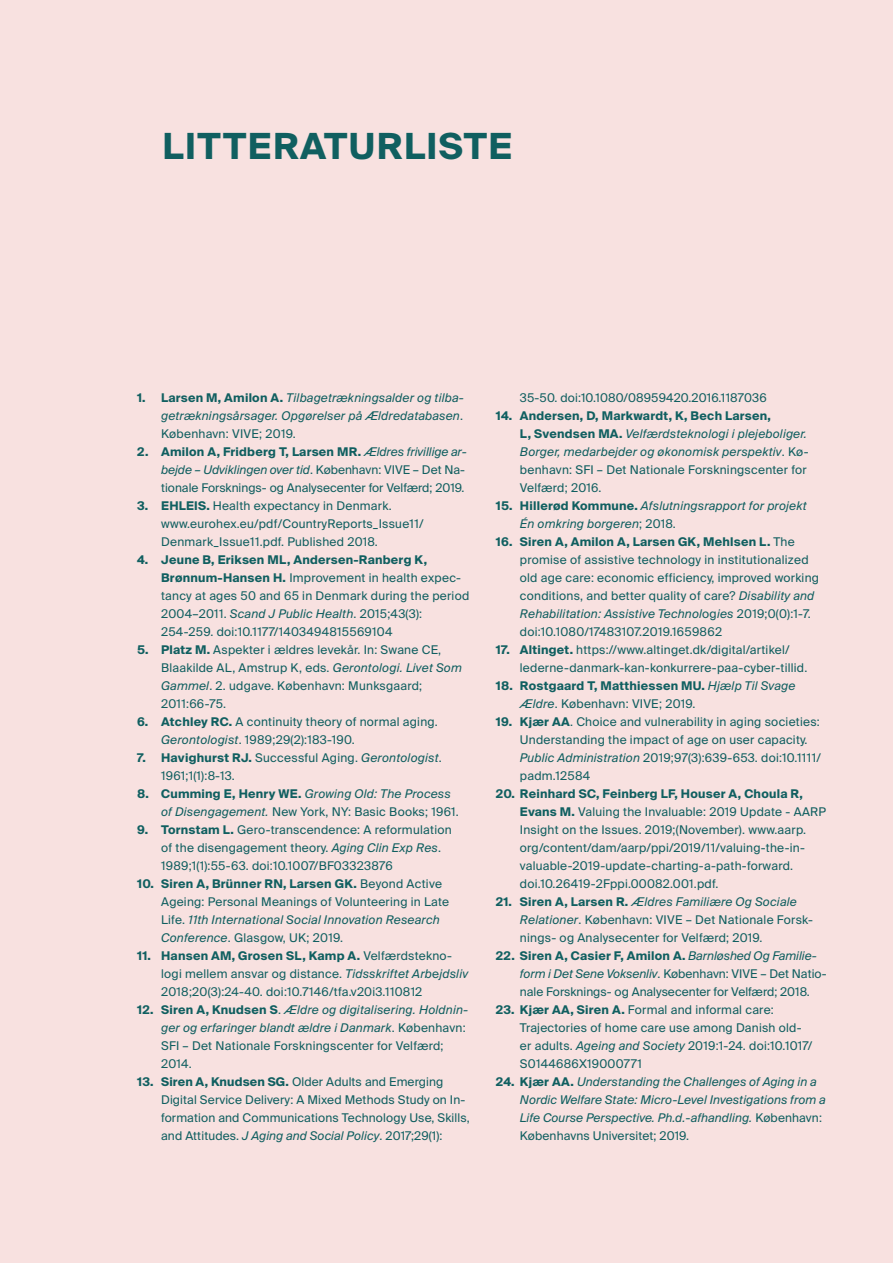
<style>
.page{position:relative;width:893px;height:1263px;background:#f8e1e0}
.page>*{position:absolute;margin:0;border:0;box-sizing:border-box;transform-origin:0 0}
.t1{font:700 36px "Suisse Intl";letter-spacing:.04em;color:#105f60}
.t2{font:12px/18px "Suisse Intl";letter-spacing:.02em;color:#105f60}
.t3{font:italic 12px/18px "Suisse Intl";letter-spacing:.02em;color:#105f60}
.t4{font:12px/18px "Suisse Intl";color:#105f60}
.t5{font:700 12px/18px "Suisse Intl";letter-spacing:.02em;color:#105f60}
.s1{font-weight:700;font-style:normal}
.s2{font-style:normal}
.s3{font-weight:700}
.s4{font-style:italic}
.s5{font-weight:400;font-style:italic}
.s6{font-weight:400}
</style>
<div class="page">
<h1 class="t1" style="left:163px;top:125px;width:351px">LITTERATURLISTE</h1>
<p class="t3" style="left:161px;top:388px;width:304px;text-align:justify;text-indent:-24px"><span class="s1">1. Larsen M, Amilon A.</span> Tilbagetrækningsalder og tilba&shy;getrækningsårsager. Opgørelser på Ældredatabasen<span class="s2">.<br>København: VIVE; 2019.</span></p>
<p class="t4" style="left:161px;top:442px;width:307px;text-indent:-24px"><span class="s3">2. Amilon A, Fridberg T, Larsen MR.</span> <span class="s4">Ældres frivillige ar&shy;bejde – Udviklingen over tid</span>. København: VIVE – Det Na&shy;tionale Forsknings- og Analysecenter for Velfærd; 2019.</p>
<p class="t2" style="left:161px;top:496px;width:264px;text-indent:-24px"><span class="s3">3. EHLEIS.</span> Health expectancy in Denmark. www.eurohex.eu/pdf/CountryReports_Issue11/<br>Denmark_Issue11.pdf. Published 2018.</p>
<p class="t2" style="left:161px;top:550px;width:310px;text-indent:-24px"><span class="s3">4. Jeune B, Eriksen ML, Andersen-Ranberg K, Brønnum-Hansen H.</span> Improvement in health expec&shy;tancy at ages 50 and 65 in Denmark during the period 2004–2011. <span class="s4">Scand J Public Health</span>. 2015;43(3):<br>254-259. doi:10.1177/1403494815569104</p>
<p class="t2" style="left:161px;top:640px;width:302px;text-indent:-24px"><span class="s3">5. Platz M.</span> Aspekter i ældres levekår. In: Swane CE, Blaakilde AL, Amstrup K, eds. <span class="s4">Gerontologi. Livet Som Gammel</span>. 2. udgave. København: Munksgaard; 2011:66-75.</p>
<p class="t2" style="left:161px;top:712px;width:278px;text-indent:-24px"><span class="s3">6. Atchley RC.</span> A continuity theory of normal aging.<br><span class="s4">Gerontologist</span>. 1989;29(2):183-190.</p>
<p class="t2" style="left:161px;top:748px;width:282px;text-indent:-24px"><span class="s3">7. Havighurst RJ.</span> Successful Aging. <span class="s4">Gerontologist</span>.<br>1961;1(1):8-13.</p>
<p class="t3" style="left:161px;top:784px;width:299px;text-indent:-24px"><span class="s1">8. Cumming E, Henry WE.</span> Growing Old: The Process of Disengagement. <span class="s2">New York, NY: Basic Books; 1961.</span></p>
<p class="t2" style="left:161px;top:820px;width:292px;text-indent:-24px"><span class="s3">9. Tornstam L.</span> Gero-transcendence: A reformulation of the disengagement theory. <span class="s4">Aging Clin Exp Res</span>.<br>1989;1(1):55-63. doi:10.1007/BF03323876</p>
<p class="t2" style="left:161px;top:874px;width:290px;text-indent:-24px"><span class="s3">10. Siren A, Brünner RN, Larsen GK.</span> Beyond Active Ageing: Personal Meanings of Volunteering in Late Life. <span class="s4">11th International Social Innovation Research Conference</span>. Glasgow, UK; 2019.</p>
<p class="t2" style="left:161px;top:946px;width:308px;text-indent:-24px"><span class="s3">11. Hansen AM, Grosen SL, Kamp A.</span> Velfærdstekno&shy;logi mellem ansvar og distance. <span class="s4">Tidsskriftet Arb</span>e<span class="s4">jdsliv<br></span>2018;20(3):24-40. doi:10.7146/tfa.v20i3.110812</p>
<p class="t3" style="left:161px;top:1000px;width:309px;text-indent:-24px"><span class="s1">12. Siren A, Knudsen S</span><span class="s2">.</span> Ældre og digitalisering. Holdnin&shy;ger og erfaringer blandt ældre i Danmark<span class="s2">. København:<br>SFI – Det Nationale Forskningscenter for Velfærd; 2014.</span></p>
<p class="t2" style="left:161px;top:1072px;width:310px;text-indent:-24px"><span class="s3">13. Siren A, Knudsen SG.</span> Older Adults and Emerging Digital Service Delivery: A Mixed Methods Study on In&shy;formation and Communications Technology Use, Skills, and Attitudes. <span class="s4">J Aging and Social Policy</span>. 2017;29(1):</p>
<p class="t2" style="left:520px;top:388px;width:248px">35-50. doi:10.1080/08959420.2016.1187036</p>
<p class="t3" style="left:520px;top:406px;width:290px;text-indent:-24px"><span class="s1">14. Andersen, D, Markwardt, K, Bech Larsen,<br>L, Svendsen MA.</span> Velfærdsteknologi i plejeboliger.<br>Borger, medarbejder og økonomisk perspektiv<span class="s2">. Kø&shy;benhavn: SFI – Det Nationale Forskningscenter for Velfærd; 2016.</span></p>
<p class="t3" style="left:520px;top:496px;width:288px;text-indent:-24px"><span class="s1">15. Hillerød Kommune.</span> Afslutningsrapport for projekt<br>Én omkring borgeren<span class="s2">; 2018.</span></p>
<p class="t2" style="left:520px;top:532px;width:301px;text-indent:-24px"><span class="s3">16. Siren A, Amilon A, Larsen GK, Mehlsen L.</span> The promise of assistive technology in institutionalized old age care: economic efficiency, improved working conditions, and better quality of care? <span class="s4">Disability and Rehabilitation: Assistive Technol</span>og<span class="s4">ies</span> 2019;0(0):1-7. doi:10.1080/17483107.2019.1659862</p>
<p class="t2" style="left:520px;top:640px;width:289px;text-indent:-24px"><span class="s3">17. Altinget.</span> https://www.altinget.dk/digital/artikel/ lederne-danmark-kan-konkurrere-paa-cyber-tillid.</p>
<p class="t5" style="left:520px;top:676px;width:277px;text-indent:-24px">18. Rostgaard T, Matthiessen MU. <span class="s5">Hjælp Til Svage<br>Ældre</span><span class="s6">. København: VIVE; 2019.</span></p>
<p class="t2" style="left:520px;top:712px;width:302px;text-indent:-24px"><span class="s3">19. Kjær AA</span>. Choice and vulnerability in aging societies:<br>Understanding the impact of age on user capacity.<br><span class="s4">Public Administration</span> 2019;97(3):639-653. doi:10.1111/ padm.12584</p>
<p class="t2" style="left:520px;top:784px;width:308px;text-indent:-24px"><span class="s3">20. Reinhard SC, Feinberg LF, Houser A, Choula R, Evans M.</span> Valuing the Invaluable: 2019 Update - AARP Insight on the Issues. 2019;(November). www.aarp. org/content/dam/aarp/ppi/2019/11/valuing-the-in&shy;valuable-2019-update-charting-a-path-forward. doi.10.26419-2Fppi.00082.001.pdf.</p>
<p class="t2" style="left:520px;top:892px;width:295px;text-indent:-24px"><span class="s3">21. Siren A, Larsen R.</span> <span class="s4">Ældres Familiære Og Sociale<br>Relationer</span>. København: VIVE – Det Nationale Forsk&shy;nings- og Analysecenter for Velfærd; 2019.</p>
<p class="t4" style="left:520px;top:946px;width:308px;text-indent:-24px"><span class="s3">22. Siren A, Casier F, Amilon A.</span> <span class="s4">Barnløshed Og Familie&shy;form i Det Sene Voksenliv</span>. København: VIVE – Det Natio&shy;nale Forsknings- og Analysecenter for Velfærd; 2018.</p>
<p class="t2" style="left:520px;top:1000px;width:294px;text-indent:-24px"><span class="s3">23. Kjær AA, Siren A.</span> Formal and informal care:<br>Trajectories of home care use among Danish old&shy;er adults. <span class="s4">Ageing and Society</span> 2019:1-24. doi:10.1017/ S0144686X19000771</p>
<p class="t3" style="left:520px;top:1072px;width:307px;text-indent:-24px"><span class="s1">24. Kjær AA.</span> Understanding the Challenges of Aging in a Nordic Welfare State: Micro-Level Investigations from a Life Course Perspective. Ph.d.-afhandling. <span class="s2">København:<br>Københavns Universitet; 2019.</span></p>
</div>
